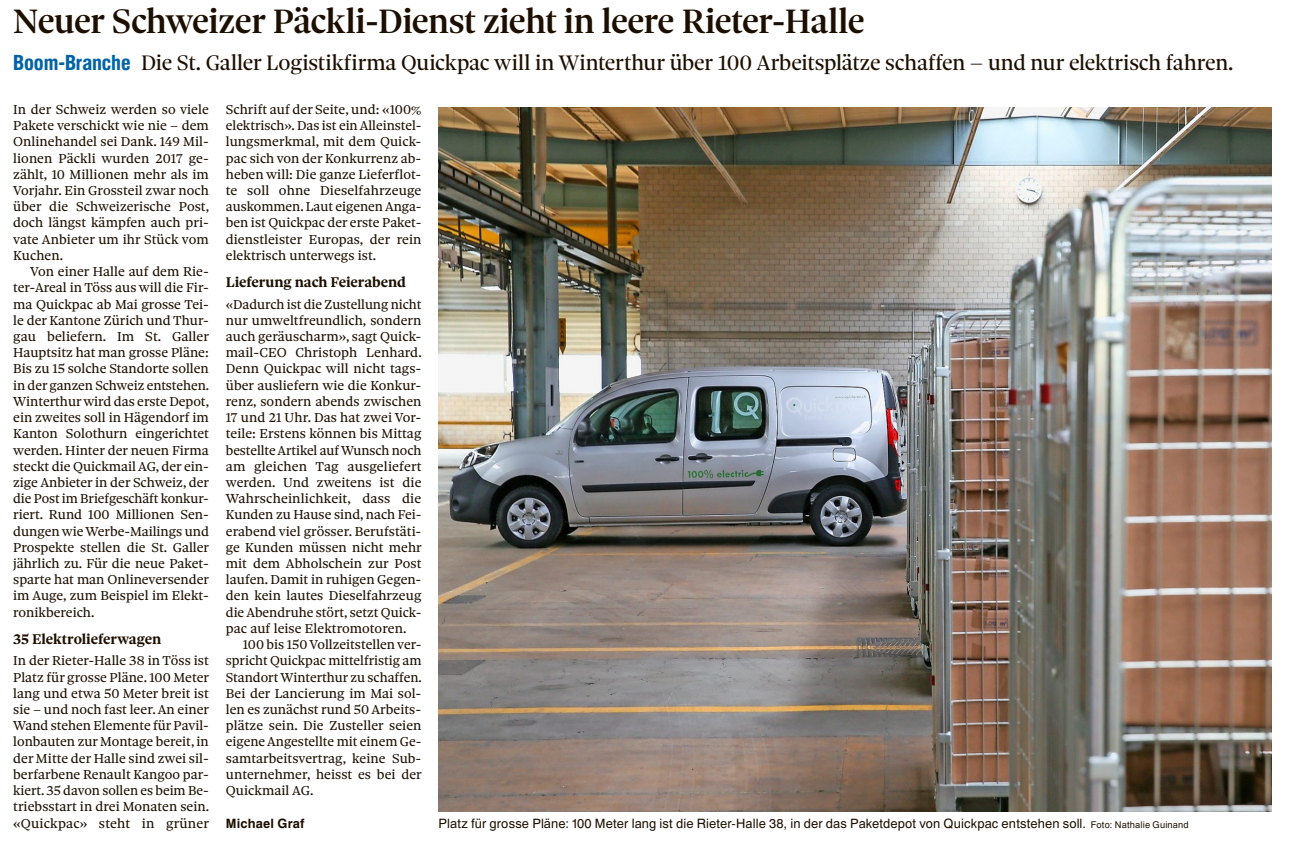
<style>
.page{position:relative;width:1300px;height:865px;background:#fff}
.page>*{position:absolute;margin:0;border:0;box-sizing:border-box;transform-origin:0 0}
.t1{font:36.3px "Sole Serif Headline Medium OV AJQEHC";letter-spacing:-.015em;color:#1c0f00}
.t2{font:22.5px "Sole Serif Headline Regular OV AJQEHE";letter-spacing:-.005em;color:#1c0f00}
.t3{font:15px "Sole Serif Text Bold OV AJQEHB";letter-spacing:-.005em;color:#1c0f00}
.t4{font:13.8px/16.2px "Sole Serif Text Regular OV AJQEGY";letter-spacing:.005em;color:#1c0f00;text-align:justify}
.t5{font:12.9px "Newhouse DT Regular OV AJQEHF";letter-spacing:.01em;color:#1c0f00}
.t6{font:12.9px "Newhouse DT Bold OV AJQEHG";letter-spacing:.015em;color:#1c0f00}
.s1{font-family:"Newhouse DT Cond Ext Bold OV AJQEHD";font-size:21px;color:#0063a6}
.s2{font-size:9.3px}
</style>
<div class="page">
<img style="left:438px;top:107px;width:834px;height:703px">
<h1 class="t1" style="left:13px;top:-1px;width:853px">Neuer Schweizer Päckli-Dienst zieht in leere Rieter-Halle</h1>
<h2 class="t2" style="left:13px;top:49px;width:1222px"><span class="s1">Boom-Branche</span> Die St. Galler Logistikfirma Quickpac will in Winterthur über 100 Arbeitsplätze schaffen – und nur elektrisch fahren.</h2>
<p class="t4" style="left:13px;top:101px;width:198px">In der Schweiz werden so viele Pakete verschickt wie nie – dem Onlinehandel sei Dank. 149 Mil&shy;lionen Päckli wurden 2017 ge&shy;zählt, 10 Millionen mehr als im Vorjahr. Ein Grossteil zwar noch über die Schweizerische Post, doch längst kämpfen auch pri&shy;vate Anbieter um ihr Stück vom Kuchen.</p>
<p class="t4" style="left:13px;top:263px;width:197px;text-indent:17px">Von einer Halle auf dem Rie&shy;ter-Areal in Töss aus will die Fir&shy;ma Quickpac ab Mai grosse Tei&shy;le der Kantone Zürich und Thur&shy;gau beliefern. Im St. Galler Hauptsitz hat man grosse Pläne:<br>Bis zu 15 solche Standorte sollen in der ganzen Schweiz entstehen.<br>Winterthurwird das erste Depot, ein zweites soll in Hägendorf im Kanton Solothurn eingerichtet werden. Hinter der neuen Firma steckt die QuickmailAG, der ein&shy;zige Anbieter in der Schweiz, der die Post im Briefgeschäft konkur&shy;riert. Rund 100 Millionen Sen&shy;dungenwieWerbe-Mailings und Prospekte stellen die St. Galler jährlich zu. Für die neue Paket&shy;sparte hat man Onlineversender im Auge, zum Beispiel im Elekt&shy;ronikbereich.</p>
<p class="t3" style="left:13px;top:629px;width:150px">35 Elektrolieferwagen</p>
<p class="t4" style="left:13px;top:652px;width:197px">In der Rieter-Halle 38 in Töss ist Platz für grosse Pläne. 100 Meter lang und etwa 50 Meter breit ist sie – und noch fast leer.An einer Wand stehen Elemente für Pavil&shy;lonbauten zur Montage bereit, in der Mitte der Halle sind zwei sil&shy;berfarbene Renault Kangoo par&shy;kiert. 35 davon sollen es beim Be&shy;triebsstart in drei Monaten sein. «Quickpac» steht in grüner</p>
<p class="t4" style="left:226px;top:101px;width:197px">Schrift auf der Seite, und: «100% elektrisch».Das ist einAlleinstel&shy;lungsmerkmal, mit dem Quick&shy;pac sich von der Konkurrenz ab&shy;heben will: Die ganze Lieferflot&shy;te soll ohne Dieselfahrzeuge auskommen. Laut eigenenAnga&shy;ben ist Quickpac der erste Paket&shy;dienstleister Europas, der rein elektrisch unterwegs ist.</p>
<p class="t3" style="left:226px;top:273px;width:182px">Lieferung nach Feierabend</p>
<p class="t4" style="left:226px;top:295px;width:197px">«Dadurch ist die Zustellung nicht nur umweltfreundlich, sondern auch geräuscharm», sagt Quick&shy;mail-CEO Christoph Lenhard.<br>Denn Quickpac will nicht tags&shy;über ausliefern wie die Konkur&shy;renz, sondern abends zwischen 17 und 21 Uhr. Das hat zwei Vor&shy;teile: Erstens können bis Mittag bestellteArtikel aufWunsch noch am gleichen Tag ausgeliefert werden. Und zweitens ist die Wahrscheinlichkeit, dass die Kunden zu Hause sind, nach Fei&shy;erabend viel grösser. Berufstäti&shy;ge Kunden müssen nicht mehr mit dem Abholschein zur Post laufen. Damit in ruhigen Gegen&shy;den kein lautes Dieselfahrzeug dieAbendruhe stört, setzt Quick&shy;pac auf leise Elektromotoren.</p>
<p class="t4" style="left:226px;top:636px;width:198px;text-indent:17px">100 bis 150Vollzeitstellen ver&shy;spricht Quickpac mittelfristig am StandortWinterthur zu schaffen.<br>Bei der Lancierung im Mai sol&shy;len es zunächst rund 50Arbeits&shy;plätze sein. Die Zusteller seien eigeneAngestellte mit einem Ge&shy;samtarbeitsvertrag, keine Sub&shy;unternehmer, heisst es bei der Quickmail AG.</p>
<p class="t6" style="left:226px;top:815px;width:80px">Michael Graf</p>
<p class="t5" style="left:438px;top:815px;width:752px">Platz für grosse Pläne: 100 Meter lang ist die Rieter-Halle 38, in der das Paketdepot von Quickpac entstehen soll. <span class="s2">Foto: Nathalie Guinand</span></p>
</div>
